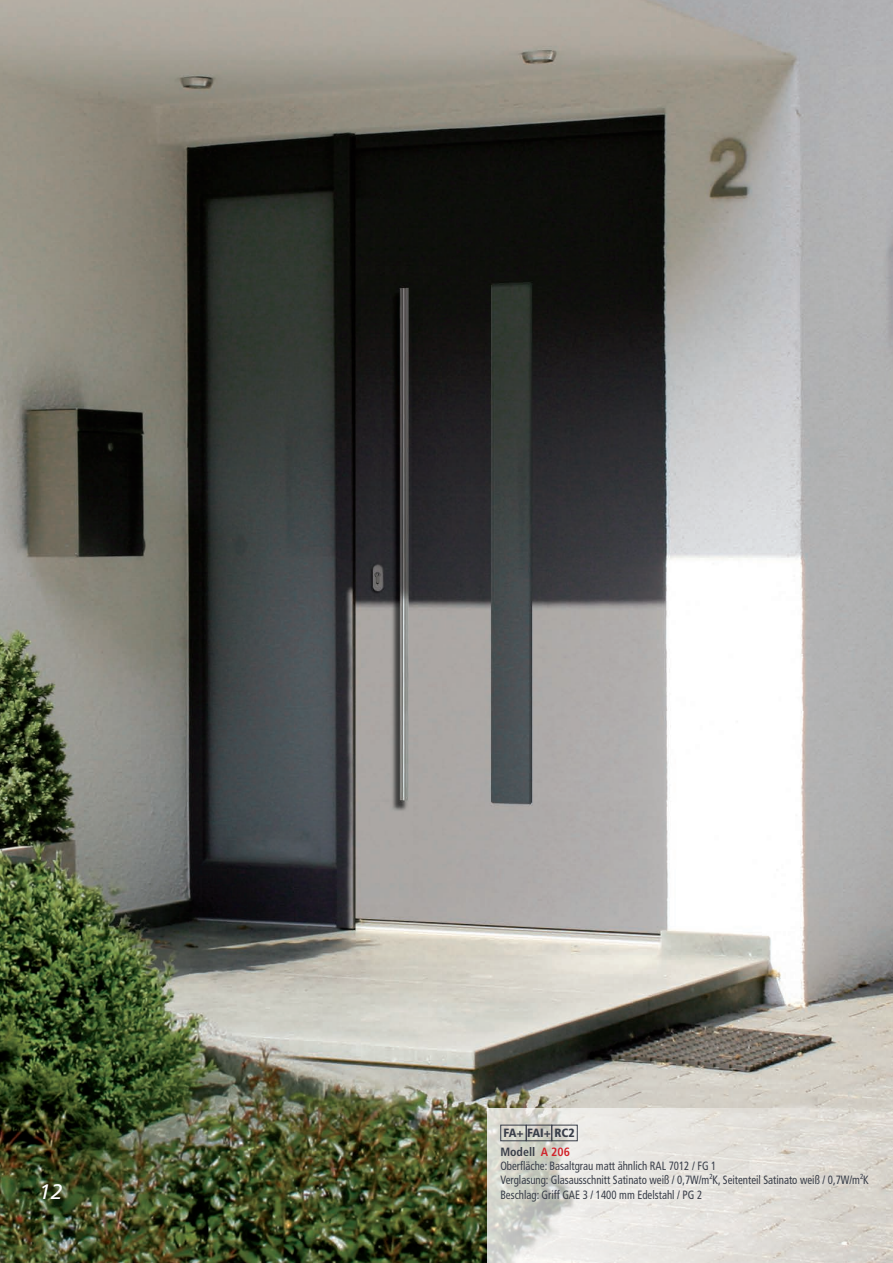
<style>
.page{position:relative;width:893px;height:1263px;background:#fff}
.page>*{position:absolute;margin:0;border:0;box-sizing:border-box;transform-origin:0 0}
.t1{font:italic 21px "Frutiger LT Std";color:#fff}
.t2{font:condensed 12px/14.4px "Frutiger LT Std";color:#393e49;scale:.9 1}
.t3{font:900 condensed 12px/18.1px "Frutiger LT Std";color:#393e49}
.s1{font-weight:700}
.s2{font-weight:700;color:#d1232a}
</style>
<div class="page">
<img style="left:0;top:0;width:893px;height:1263px">
<svg style="left:487px;top:1109px;width:406px;height:154px;background:#e0ded8"></svg>
<div style="left:551px;top:1125px;width:27px;height:16px;border:1px solid #393e49"></div>
<div style="left:500px;top:1125px;width:27px;height:16px;border:1px solid #393e49"></div>
<div style="left:526px;top:1125px;width:26px;height:16px;border:1px solid #393e49"></div>
<h1 class="t1" style="left:39px;top:1179px;width:25px">12</h1>
<p class="t3" style="left:500px;top:1124px;width:76px">FA+ FAI+ RC2<br><span class="s1">Modell</span> <span class="s2">A 206</span></p>
<p class="t2" style="left:500px;top:1159px;width:411px">Oberfläche: Basaltgrau matt ähnlich RAL 7012 / FG 1<br>Verglasung: Glasausschnitt Satinato weiß / 0,7W/m²K, Seitenteil Satinato weiß / 0,7W/m²K<br>Beschlag: Griff GAE 3 / 1400 mm Edelstahl / PG 2</p>
</div>
